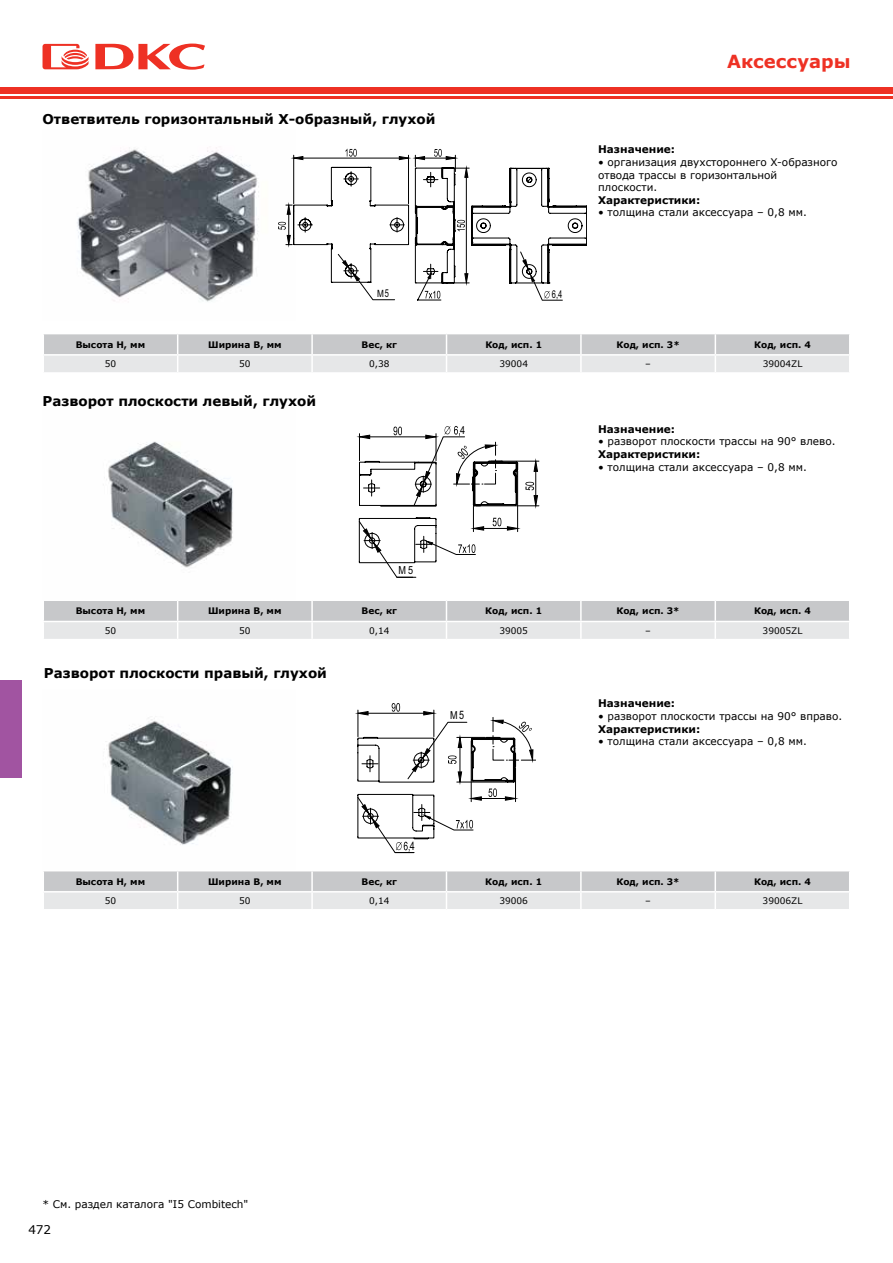
<style>
.page{position:relative;width:893px;height:1263px;background:#fff}
.page>*{position:absolute;margin:0;border:0;box-sizing:border-box;transform-origin:0 0}
.t1{font:700 18px "Verdana";color:#ee3124}
.t2{font:700 13.5px "Verdana";color:#000}
.t3{font:12px "Verdana";color:#000}
.t4{font:11.7px "Arial Narrow";color:#000;scale:.95 1}
.t5{font:11.1px "Arial Narrow";color:#000}
.t6{font:10.95px "Arial Narrow";color:#000}
.t7{font:10.8px "Arial Narrow";color:#000;scale:.85 1}
.t8{font:10.5px/12.6px "Verdana";color:#000}
.t9{font:700 10.5px "Verdana";color:#000}
.t10{font:10.05px "Arial Narrow";color:#000}
.t11{font:700 9px "Verdana";color:#000}
.t12{font:9px "Verdana";color:#000}
.s1{font-size:10.8px}
.s2{font-size:11.55px}
</style>
<div class="page">
<div style="left:0;top:87px;width:893px;height:6px;background:#ee3124"></div>
<hr style="left:0;top:96px;width:893px;height:3px;background:#ee3124">
<svg style="left:43px;top:44px;width:46px;height:25px"></svg>
<svg style="left:95px;top:44px;width:110px;height:26px"></svg>
<div style="left:0;top:680px;width:22px;height:98px;background:#a154a1"></div>
<img style="left:77px;top:147px;width:218px;height:155px">
<img style="left:104px;top:441px;width:129px;height:127px">
<img style="left:108px;top:718px;width:125px;height:127px">
<svg style="left:44px;top:600px;width:805px;height:39px;background:#d8d9da"></svg>
<svg style="left:43px;top:871px;width:807px;height:38px;background:#d7d8da"></svg>
<svg style="left:357px;top:703px;width:179px;height:150px"></svg>
<hr style="left:491px;top:461px;width:48px;height:1px;background:#000">
<hr style="left:476px;top:505px;width:63px;height:1px;background:#000">
<svg style="left:525px;top:460px;width:13px;height:47px"></svg>
<svg style="left:358px;top:426px;width:160px;height:152px"></svg>
<hr style="left:303px;top:158px;width:96px;height:1px;background:#000">
<hr style="left:408px;top:155px;width:1px;height:49px;background:#000">
<hr style="left:293px;top:155px;width:1px;height:49px;background:#000">
<svg style="left:293px;top:156px;width:11px;height:4px"></svg>
<svg style="left:399px;top:156px;width:9px;height:4px"></svg>
<svg style="left:345px;top:149px;width:12px;height:8px"></svg>
<svg style="left:278px;top:167px;width:131px;height:133px"></svg>
<svg style="left:415px;top:149px;width:172px;height:152px"></svg>
<svg style="left:44px;top:334px;width:806px;height:38px;background:#d7d8d9"></svg>
<p class="t2" style="left:43px;top:110px;width:394px">Ответвитель горизонтальный Х-образный, глухой</p>
<p class="t10" style="left:377px;top:286px;width:13px">М<span class="s1">5</span></p>
<p class="t7" style="left:552px;top:286px;width:14px">6,4</p>
<h1 class="t1" style="left:727px;top:49px;width:125px">Аксессуары</h1>
<p class="t9" style="left:598px;top:142px;width:79px">Назначение:</p>
<p class="t8" style="left:598px;top:156px;width:241px">• организация двухстороннего X-образного отвода трассы в горизонтальной плоскости.</p>
<p class="t9" style="left:598px;top:193px;width:104px">Характеристики:</p>
<p class="t8" style="left:598px;top:206px;width:210px">• толщина стали аксессуара – 0,8 мм.</p>
<p class="t11" style="left:76px;top:338px;width:71px">Высота H, мм</p>
<p class="t11" style="left:208px;top:338px;width:75px">Ширина В, мм</p>
<p class="t11" style="left:362px;top:338px;width:37px">Вес, кг</p>
<p class="t11" style="left:485px;top:338px;width:58px">Код, исп. 1</p>
<p class="t11" style="left:617px;top:338px;width:65px">Код, исп. 3*</p>
<p class="t11" style="left:754px;top:338px;width:58px">Код, исп. 4</p>
<p class="t12" style="left:105px;top:358px;width:13px">50</p>
<p class="t12" style="left:239px;top:358px;width:13px">50</p>
<p class="t12" style="left:369px;top:358px;width:22px">0,38</p>
<p class="t12" style="left:499px;top:358px;width:30px">39004</p>
<p class="t12" style="left:645px;top:358px;width:7px">–</p>
<p class="t12" style="left:763px;top:358px;width:41px">39004ZL</p>
<p class="t2" style="left:43px;top:391px;width:275px">Разворот плоскости левый, глухой</p>
<p class="t5" style="left:460px;top:422px;width:7px">4</p>
<p class="t5" style="left:399px;top:562px;width:16px">М5</p>
<p class="t9" style="left:598px;top:422px;width:79px">Назначение:</p>
<p class="t8" style="left:598px;top:435px;width:239px">• разворот плоскости трассы на 90° влево.</p>
<p class="t9" style="left:598px;top:447px;width:104px">Характеристики:</p>
<p class="t8" style="left:598px;top:460px;width:210px">• толщина стали аксессуара – 0,8 мм.</p>
<p class="t11" style="left:76px;top:605px;width:71px">Высота H, мм</p>
<p class="t11" style="left:208px;top:605px;width:75px">Ширина В, мм</p>
<p class="t11" style="left:362px;top:605px;width:37px">Вес, кг</p>
<p class="t11" style="left:485px;top:605px;width:58px">Код, исп. 1</p>
<p class="t11" style="left:616px;top:605px;width:65px">Код, исп. 3*</p>
<p class="t11" style="left:754px;top:605px;width:58px">Код, исп. 4</p>
<p class="t12" style="left:105px;top:624px;width:13px">50</p>
<p class="t12" style="left:239px;top:624px;width:13px">50</p>
<p class="t12" style="left:369px;top:624px;width:22px">0,14</p>
<p class="t12" style="left:499px;top:624px;width:30px">39005</p>
<p class="t12" style="left:645px;top:624px;width:7px">–</p>
<p class="t12" style="left:763px;top:624px;width:41px">39005ZL</p>
<p class="t2" style="left:44px;top:663px;width:285px">Разворот плоскости правый, глухой</p>
<p class="t6" style="left:450px;top:707px;width:16px">М<span class="s2">5</span></p>
<p class="t4" style="left:410px;top:837px;width:7px">4</p>
<p class="t9" style="left:598px;top:696px;width:79px">Назначение:</p>
<p class="t8" style="left:598px;top:710px;width:246px">• разворот плоскости трассы на 90° вправо.</p>
<p class="t9" style="left:598px;top:721px;width:104px">Характеристики:</p>
<p class="t8" style="left:598px;top:735px;width:210px">• толщина стали аксессуара – 0,8 мм.</p>
<p class="t11" style="left:76px;top:875px;width:71px">Высота H, мм</p>
<p class="t11" style="left:208px;top:875px;width:75px">Ширина В, мм</p>
<p class="t11" style="left:362px;top:875px;width:37px">Вес, кг</p>
<p class="t11" style="left:485px;top:875px;width:58px">Код, исп. 1</p>
<p class="t11" style="left:616px;top:875px;width:65px">Код, исп. 3*</p>
<p class="t11" style="left:754px;top:875px;width:58px">Код, исп. 4</p>
<p class="t12" style="left:105px;top:895px;width:13px">50</p>
<p class="t12" style="left:239px;top:895px;width:13px">50</p>
<p class="t12" style="left:369px;top:895px;width:22px">0,14</p>
<p class="t12" style="left:499px;top:895px;width:30px">39006</p>
<p class="t12" style="left:645px;top:895px;width:7px">–</p>
<p class="t12" style="left:763px;top:895px;width:41px">39006ZL</p>
<p class="t8" style="left:42px;top:1197px;width:208px">* См. раздел каталога "I5 Combitech"</p>
<p class="t3" style="left:28px;top:1221px;width:24px">472</p>
</div>
